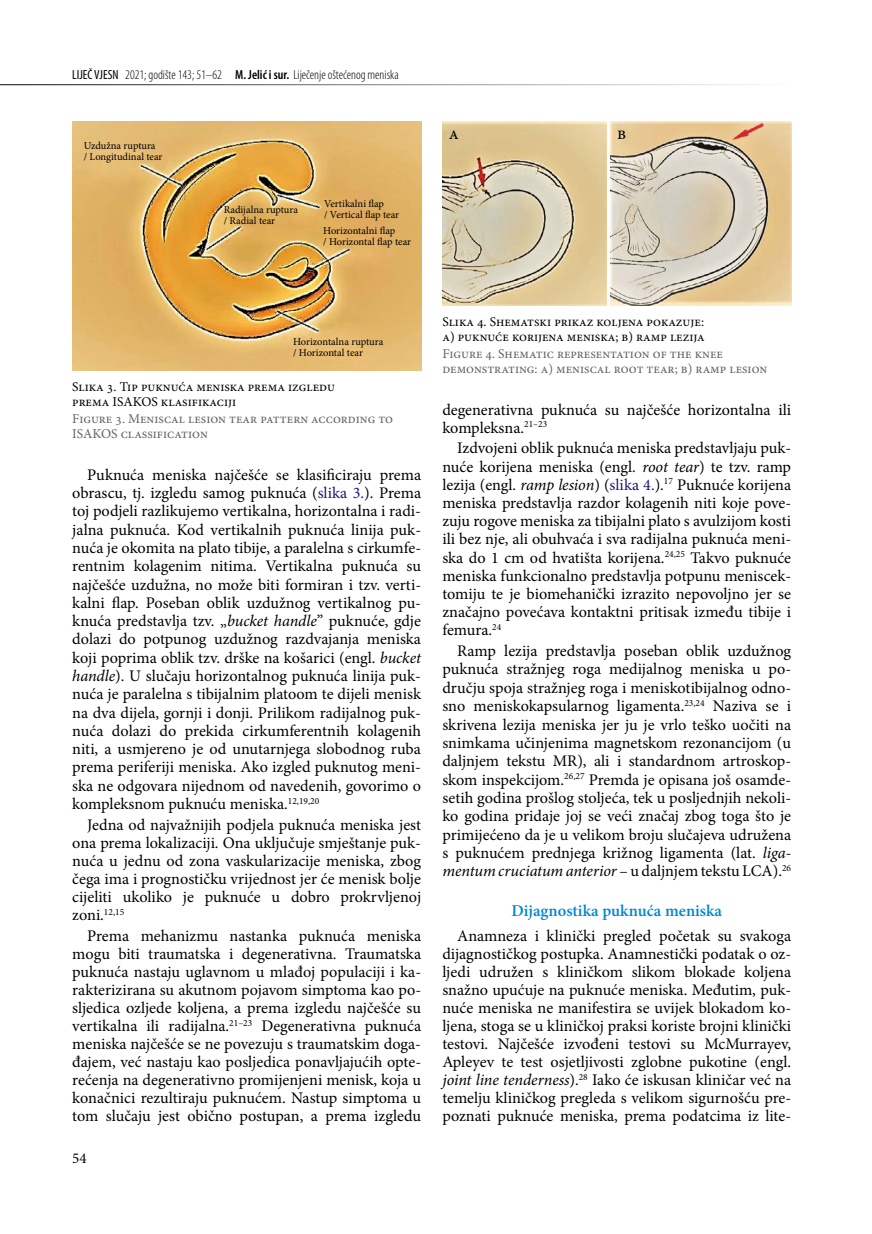
<style>
.page{position:relative;width:872px;height:1234px;background:#fff}
.page>*{position:absolute;margin:0;border:0;box-sizing:border-box;transform-origin:0 0}
.t1{font:18px "Minion Pro";color:#000}
.t2{font:600 16.5px "Minion Pro";color:#0087d1}
.t3{font:16.2px/18.3px "Minion Pro";color:#000;text-align:justify}
.t4{font:15px "Minion Pro";color:#000}
.t5{font:13.5px/15px "Minion Pro";color:#646365}
.t6{font:13.5px/15px "Minion Pro";color:#000}
.t7{font:300 condensed 13.2px "Myriad Pro";color:#000}
.t8{font:10.5px/10.5px "Minion Pro";letter-spacing:-.025em;color:#000}
.s1{font-weight:400}
.s2{font-weight:600}
.s3{color:#231177}
.s4{font-style:italic}
</style>
<div class="page">
<hr style="left:0;top:84px;width:791px;height:1px;background:#000">
<img style="left:72px;top:121px;width:349px;height:249px">
<img style="left:442px;top:121px;width:164px;height:184px">
<img style="left:610px;top:121px;width:181px;height:184px">
<p class="t7" style="left:72px;top:67px;width:328px"><span class="s1">LIJEČ VJESN</span> 2021; godište 143; 51–62 <span class="s2">M. Jelić i sur.</span> Liječenje oštećenog meniska</p>
<p class="t8" style="left:84px;top:141px;width:80px">Uzdužna ruptura<br>/ Longitudinal tear</p>
<p class="t8" style="left:224px;top:204px;width:76px">Radijalna ruptura / Radial tear</p>
<p class="t8" style="left:324px;top:198px;width:76px">Vertikalni flap<br>/ Vertical flap tear</p>
<p class="t8" style="left:323px;top:225px;width:89px">Horizontalni flap<br>/ Horizontal flap tear</p>
<p class="t1" style="left:449px;top:121px;width:12px">a</p>
<p class="t1" style="left:617px;top:121px;width:11px">b</p>
<p class="t8" style="left:293px;top:336px;width:92px">Horizontalna ruptura / Horizontal tear</p>
<p class="t6" style="left:72px;top:379px;width:264px">Slika 3. Tip puknuća meniska prema izgledu prema ISAKOS klasifikaciji</p>
<p class="t5" style="left:72px;top:411px;width:322px">Figure 3. Meniscal lesion tear pattern according to<br>ISAKOS classification</p>
<p class="t3" style="left:72px;top:465px;width:351px;text-indent:15px">Puknuća meniska najčešće se klasificiraju prema obrascu, tj. izgledu samog puknuća (<span class="s3">slika 3.</span>). Prema toj podjeli razlikujemo vertikalna, horizontalna i radi&shy;jalna puknuća. Kod vertikalnih puknuća linija puk&shy;nuća je okomita na plato tibije, a paralelna s cirkumfe&shy;rentnim kolagenim nitima. Vertikalna puknuća su najčešće uzdužna, no može biti formiran i tzv. verti&shy;kalni flap. Poseban oblik uzdužnog vertikalnog pu&shy;knuća predstavlja tzv. „<span class="s4">bucket handle</span>” puknuće, gdje dolazi do potpunog uzdužnog razdvajanja meniska koji poprima oblik tzv. drške na košarici (engl. <span class="s4">bucket handle</span>). U slučaju horizontalnog puknuća linija puk&shy;nuća je paralelna s tibijalnim platoom te dijeli menisk na dva dijela, gornji i donji. Prilikom radijalnog puk&shy;nuća dolazi do prekida cirkumferentnih kolagenih niti, a usmjereno je od unutarnjega slobodnog ruba prema periferiji meniska. Ako izgled puknutog meni&shy;ska ne odgovara nijednom od navedenih, govorimo o kompleksnom puknuću meniska.<sup>12,19,20</sup></p>
<p class="t3" style="left:72px;top:815px;width:351px;text-indent:15px">Jedna od najvažnijih podjela puknuća meniska jest ona prema lokalizaciji. Ona uključuje smještanje puk&shy;nuća u jednu od zona vaskularizacije meniska, zbog čega ima i prognostičku vrijednost jer će menisk bolje cijeliti ukoliko je puknuće u dobro prokrvljenoj zoni.<sup>12,15</sup></p>
<p class="t3" style="left:72px;top:926px;width:350px;text-indent:15px">Prema mehanizmu nastanka puknuća meniska mogu biti traumatska i degenerativna. Traumatska puknuća nastaju uglavnom u mlađoj populaciji i ka&shy;rakterizirana su akutnom pojavom simptoma kao po&shy;sljedica ozljede koljena, a prema izgledu najčešće su vertikalna ili radijalna.<sup>21–23</sup> Degenerativna puknuća meniska najčešće se ne povezuju s traumatskim doga&shy;đajem, već nastaju kao posljedica ponavljajućih opte&shy;rećenja na degenerativno promijenjeni menisk, koja u konačnici rezultiraju puknućem. Nastup simptoma u tom slučaju jest obično postupan, a prema izgledu</p>
<p class="t4" style="left:72px;top:1147px;width:16px">54</p>
<p class="t6" style="left:442px;top:314px;width:264px">Slika 4. Shematski prikaz koljena pokazuje: a) puknuće korijena meniska; b) ramp lezija</p>
<p class="t5" style="left:442px;top:346px;width:326px">Figure 4. Shematic representation of the knee demonstrating: a) meniscal root tear; b) ramp lesion</p>
<p class="t3" style="left:442px;top:400px;width:350px">degenerativna puknuća su najčešće horizontalna ili kompleksna.<sup>21–23</sup></p>
<p class="t3" style="left:442px;top:439px;width:350px;text-indent:15px">Izdvojeni oblik puknuća meniska predstavljaju puk&shy;nuće korijena meniska (engl<span class="s4">. root tear</span>) te tzv. ramp lezija (engl<span class="s4">. ramp lesion</span>) (<span class="s3">slika 4.</span>).<sup>17</sup> Puknuće korijena meniska predstavlja razdor kolagenih niti koje pove&shy;zuju rogove meniska za tibijalni plato s avulzijom kosti ili bez nje, ali obuhvaća i sva radijalna puknuća meni&shy;ska do 1 cm od hvatišta korijena.<sup>24,25</sup> Takvo puknuće meniska funkcionalno predstavlja potpunu meniscek&shy;tomiju te je biomehanički izrazito nepovoljno jer se značajno povećava kontaktni pritisak između tibije i femura.<sup>24</sup></p>
<p class="t3" style="left:442px;top:641px;width:350px;text-indent:15px">Ramp lezija predstavlja poseban oblik uzdužnog puknuća stražnjeg roga medijalnog meniska u po&shy;dručju spoja stražnjeg roga i meniskotibijalnog odno&shy;sno meniskokapsularnog ligamenta.<sup>23,24</sup> Naziva se i skrivena lezija meniska jer ju je vrlo teško uočiti na snimkama učinjenima magnetskom rezonancijom (u daljnjem tekstu MR), ali i standardnom artroskop&shy;skom inspekcijom.<sup>26,27</sup> Premda je opisana još osamde&shy;setih godina prošlog stoljeća, tek u posljednjih nekoli&shy;ko godina pridaje joj se veći značaj zbog toga što je primijećeno da je u velikom broju slučajeva udružena s puknućem prednjega križnog ligamenta (lat. <span class="s4">liga&shy;mentum cruciatum anterior</span> – u daljnjem tekstu LCA).<sup>26</sup></p>
<p class="t2" style="left:511px;top:899px;width:212px">Dijagnostika puknuća meniska</p>
<p class="t3" style="left:442px;top:926px;width:350px;text-indent:15px">Anamneza i klinički pregled početak su svakoga dijagnostičkog postupka. Anamnestički podatak o oz&shy;ljedi udružen s kliničkom slikom blokade koljena snažno upućuje na puknuće meniska. Međutim, puk&shy;nuće meniska ne manifestira se uvijek blokadom ko&shy;ljena, stoga se u kliničkoj praksi koriste brojni klinički testovi. Najčešće izvođeni testovi su McMurrayev, Apleyev te test osjetljivosti zglobne pukotine (engl. <span class="s4">joint line tenderness</span>).<sup>28</sup> Iako će iskusan kliničar već na temelju kliničkog pregleda s velikom sigurnošću pre&shy;poznati puknuće meniska, prema podatcima iz lite-</p>
</div>
